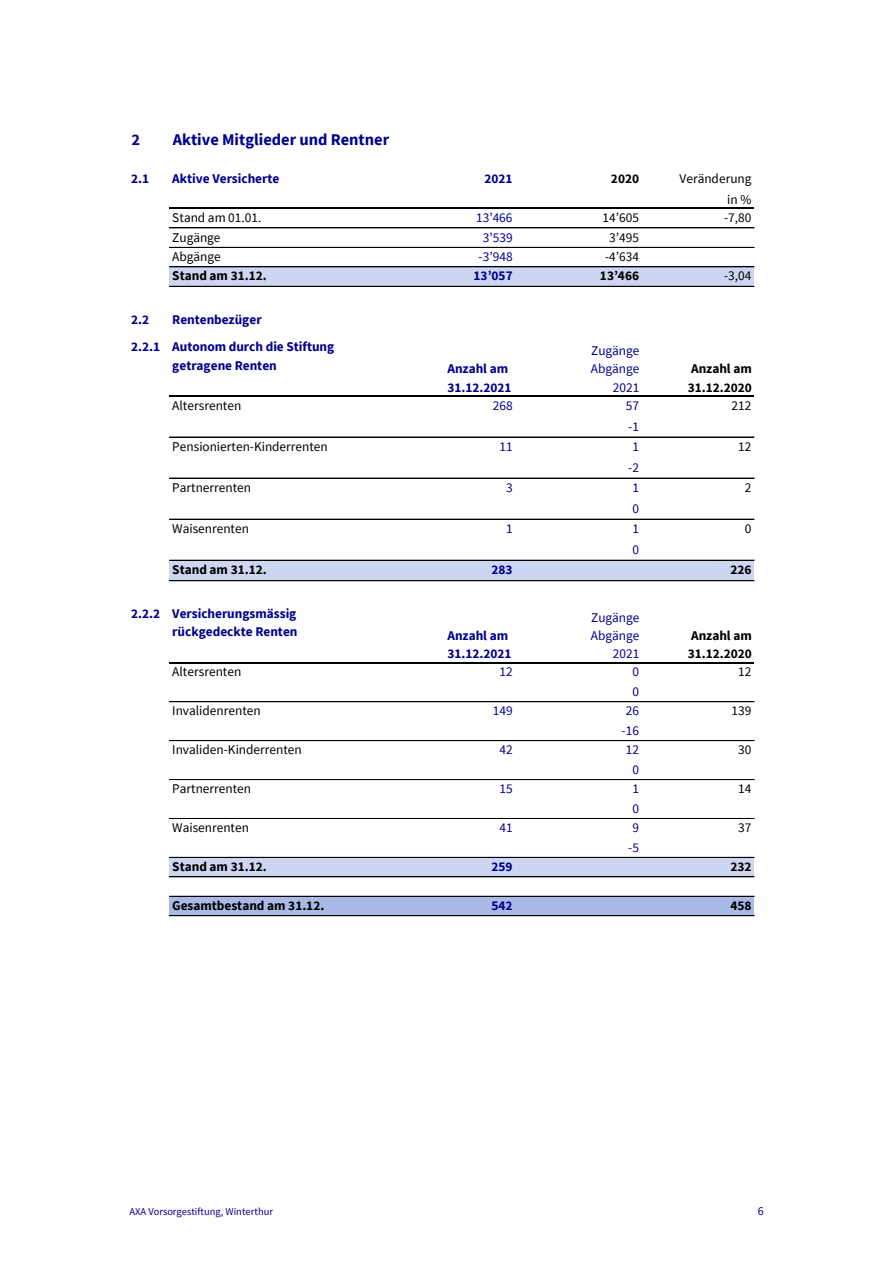
<style>
.page{position:relative;width:893px;height:1263px;background:#fff}
.page>*{position:absolute;margin:0;border:0;box-sizing:border-box;transform-origin:0 0}
.t1{font:700 16.35px "Source Sans Pro";color:#00008f}
.t2{font:13.35px "Source Sans Pro";color:#000}
.t3{font:700 13.35px/18.1px "Source Sans Pro";color:#00008f}
.t4{font:700 13.35px/18.1px "Source Sans Pro";color:#000}
.t5{font:13.35px/18.1px "Source Sans Pro";color:#00008f;text-align:right}
.t6{font:12px "Source Sans Pro";color:#00008f}
.t7{font:10.5px "Source Sans Pro";letter-spacing:.005em;color:#00008f}
</style>
<div class="page">
<img style="left:186px;top:207px;width:520px;height:710px">
<div style="left:170px;top:267px;width:584px;height:19px;background:#ccd6f0"></div>
<div style="left:170px;top:560px;width:584px;height:21px;background:#ccd6f0"></div>
<div style="left:170px;top:857px;width:584px;height:20px;background:#ccd6f0"></div>
<div style="left:170px;top:896px;width:584px;height:19px;background:#aabae6"></div>
<hr style="left:170px;top:208px;width:584px;height:1px;background:#000">
<hr style="left:170px;top:228px;width:584px;height:1px;background:#000">
<hr style="left:170px;top:247px;width:584px;height:1px;background:#000">
<hr style="left:170px;top:266px;width:584px;height:1px;background:#000">
<hr style="left:170px;top:267px;width:584px;height:1px;background:#000">
<hr style="left:170px;top:286px;width:584px;height:1px;background:#000">
<hr style="left:170px;top:395px;width:584px;height:1px;background:#000">
<hr style="left:170px;top:437px;width:584px;height:1px;background:#000">
<hr style="left:170px;top:478px;width:584px;height:1px;background:#000">
<hr style="left:170px;top:519px;width:584px;height:1px;background:#000">
<hr style="left:170px;top:560px;width:584px;height:1px;background:#000">
<hr style="left:170px;top:580px;width:584px;height:1px;background:#000">
<hr style="left:170px;top:662px;width:584px;height:1px;background:#000">
<hr style="left:170px;top:701px;width:584px;height:1px;background:#000">
<hr style="left:170px;top:740px;width:584px;height:1px;background:#000">
<hr style="left:170px;top:779px;width:584px;height:1px;background:#000">
<hr style="left:170px;top:818px;width:584px;height:1px;background:#000">
<hr style="left:170px;top:857px;width:584px;height:1px;background:#000">
<hr style="left:170px;top:876px;width:584px;height:1px;background:#000">
<hr style="left:170px;top:896px;width:584px;height:1px;background:#000">
<hr style="left:170px;top:915px;width:584px;height:1px;background:#000">
<p class="t1" style="left:173px;top:129px;width:218px">Aktive Mitglieder und Rentner</p>
<p class="t1" style="left:132px;top:129px;width:10px">2</p>
<p class="t3" style="left:131px;top:169px;width:20px">2.1</p>
<p class="t3" style="left:172px;top:169px;width:108px">Aktive Versicherte</p>
<p class="t2" style="left:172px;top:209px;width:91px">Stand am 01.01.</p>
<p class="t2" style="left:172px;top:228px;width:50px">Zugänge</p>
<p class="t2" style="left:172px;top:248px;width:50px">Abgänge</p>
<p class="t3" style="left:484px;top:169px;width:30px">2021</p>
<p class="t5" style="left:476px;top:208px;width:38px">13’466</p>
<p class="t5" style="left:483px;top:227px;width:31px">3’539</p>
<p class="t5" style="left:479px;top:247px;width:35px">-3’948</p>
<p class="t4" style="left:611px;top:169px;width:30px">2020</p>
<p class="t2" style="left:679px;top:170px;width:73px">Veränderung</p>
<p class="t2" style="left:602px;top:209px;width:38px">14’605</p>
<p class="t2" style="left:609px;top:228px;width:31px">3’495</p>
<p class="t2" style="left:605px;top:248px;width:35px">-4’634</p>
<p class="t2" style="left:727px;top:191px;width:26px">in %</p>
<p class="t2" style="left:724px;top:209px;width:29px">-7,80</p>
<p class="t3" style="left:474px;top:266px;width:41px">13’057</p>
<p class="t4" style="left:600px;top:266px;width:41px">13’466</p>
<p class="t4" style="left:172px;top:266px;width:96px">Stand am 31.12.</p>
<p class="t2" style="left:724px;top:267px;width:29px">-3,04</p>
<p class="t3" style="left:131px;top:310px;width:20px">2.2</p>
<p class="t3" style="left:172px;top:310px;width:91px">Rentenbezüger</p>
<p class="t3" style="left:131px;top:337px;width:30px">2.2.1</p>
<p class="t3" style="left:172px;top:337px;width:163px">Autonom durch die Stiftung getragene Renten</p>
<p class="t3" style="left:447px;top:359px;width:66px">Anzahl am<br>31.12.2021</p>
<p class="t5" style="left:591px;top:341px;width:50px">Zugänge<br>Abgänge<br>2021</p>
<p class="t4" style="left:688px;top:359px;width:66px">Anzahl am<br>31.12.2020</p>
<p class="t2" style="left:172px;top:397px;width:70px">Altersrenten</p>
<p class="t5" style="left:493px;top:396px;width:21px">268</p>
<p class="t5" style="left:626px;top:396px;width:15px">57</p>
<p class="t2" style="left:731px;top:397px;width:21px">212</p>
<p class="t5" style="left:628px;top:416px;width:12px">-1</p>
<p class="t2" style="left:172px;top:438px;width:157px">Pensionierten-Kinderrenten</p>
<p class="t5" style="left:499px;top:437px;width:15px">11</p>
<p class="t5" style="left:632px;top:437px;width:8px">1</p>
<p class="t2" style="left:738px;top:438px;width:15px">12</p>
<p class="t5" style="left:628px;top:458px;width:12px">-2</p>
<p class="t2" style="left:172px;top:479px;width:80px">Partnerrenten</p>
<p class="t5" style="left:506px;top:478px;width:8px">3</p>
<p class="t5" style="left:632px;top:478px;width:8px">1</p>
<p class="t2" style="left:745px;top:479px;width:8px">2</p>
<p class="t5" style="left:632px;top:499px;width:8px">0</p>
<p class="t2" style="left:172px;top:520px;width:78px">Waisenrenten</p>
<p class="t5" style="left:632px;top:519px;width:8px">1</p>
<p class="t2" style="left:745px;top:520px;width:8px">0</p>
<p class="t5" style="left:506px;top:519px;width:8px">1</p>
<p class="t4" style="left:172px;top:560px;width:96px">Stand am 31.12.</p>
<p class="t3" style="left:131px;top:604px;width:30px">2.2.2</p>
<p class="t3" style="left:172px;top:604px;width:127px">Versicherungsmässig rückgedeckte Renten</p>
<p class="t2" style="left:172px;top:663px;width:70px">Altersrenten</p>
<p class="t2" style="left:172px;top:702px;width:90px">Invalidenrenten</p>
<p class="t2" style="left:172px;top:741px;width:131px">Invaliden-Kinderrenten</p>
<p class="t2" style="left:172px;top:780px;width:80px">Partnerrenten</p>
<p class="t2" style="left:172px;top:819px;width:78px">Waisenrenten</p>
<p class="t4" style="left:172px;top:857px;width:96px">Stand am 31.12.</p>
<p class="t4" style="left:172px;top:896px;width:154px">Gesamtbestand am 31.12.</p>
<p class="t5" style="left:632px;top:540px;width:8px">0</p>
<p class="t3" style="left:492px;top:560px;width:23px">283</p>
<p class="t4" style="left:730px;top:560px;width:23px">226</p>
<p class="t3" style="left:447px;top:626px;width:66px">Anzahl am<br>31.12.2021</p>
<p class="t5" style="left:591px;top:608px;width:50px">Zugänge<br>Abgänge<br>2021</p>
<p class="t4" style="left:688px;top:626px;width:66px">Anzahl am<br>31.12.2020</p>
<p class="t5" style="left:499px;top:662px;width:15px">12</p>
<p class="t5" style="left:632px;top:662px;width:8px">0</p>
<p class="t2" style="left:738px;top:663px;width:15px">12</p>
<p class="t5" style="left:632px;top:682px;width:8px">0</p>
<p class="t5" style="left:493px;top:701px;width:21px">149</p>
<p class="t5" style="left:626px;top:701px;width:15px">26</p>
<p class="t2" style="left:731px;top:702px;width:21px">139</p>
<p class="t5" style="left:621px;top:721px;width:19px">-16</p>
<p class="t5" style="left:499px;top:740px;width:15px">42</p>
<p class="t2" style="left:738px;top:741px;width:15px">30</p>
<p class="t5" style="left:626px;top:740px;width:15px">12</p>
<p class="t5" style="left:632px;top:759px;width:8px">0</p>
<p class="t5" style="left:499px;top:779px;width:15px">15</p>
<p class="t5" style="left:632px;top:779px;width:8px">1</p>
<p class="t2" style="left:738px;top:780px;width:15px">14</p>
<p class="t5" style="left:632px;top:798px;width:8px">0</p>
<p class="t5" style="left:499px;top:818px;width:15px">41</p>
<p class="t5" style="left:632px;top:818px;width:8px">9</p>
<p class="t2" style="left:738px;top:819px;width:15px">37</p>
<p class="t5" style="left:628px;top:837px;width:12px">-5</p>
<p class="t3" style="left:492px;top:857px;width:23px">259</p>
<p class="t4" style="left:730px;top:857px;width:23px">232</p>
<p class="t3" style="left:492px;top:896px;width:23px">542</p>
<p class="t4" style="left:730px;top:896px;width:23px">458</p>
<p class="t7" style="left:129px;top:1204px;width:145px">AXA Vorsorgestiftung, Winterthur</p>
<p class="t6" style="left:758px;top:1202px;width:7px">6</p>
</div>
